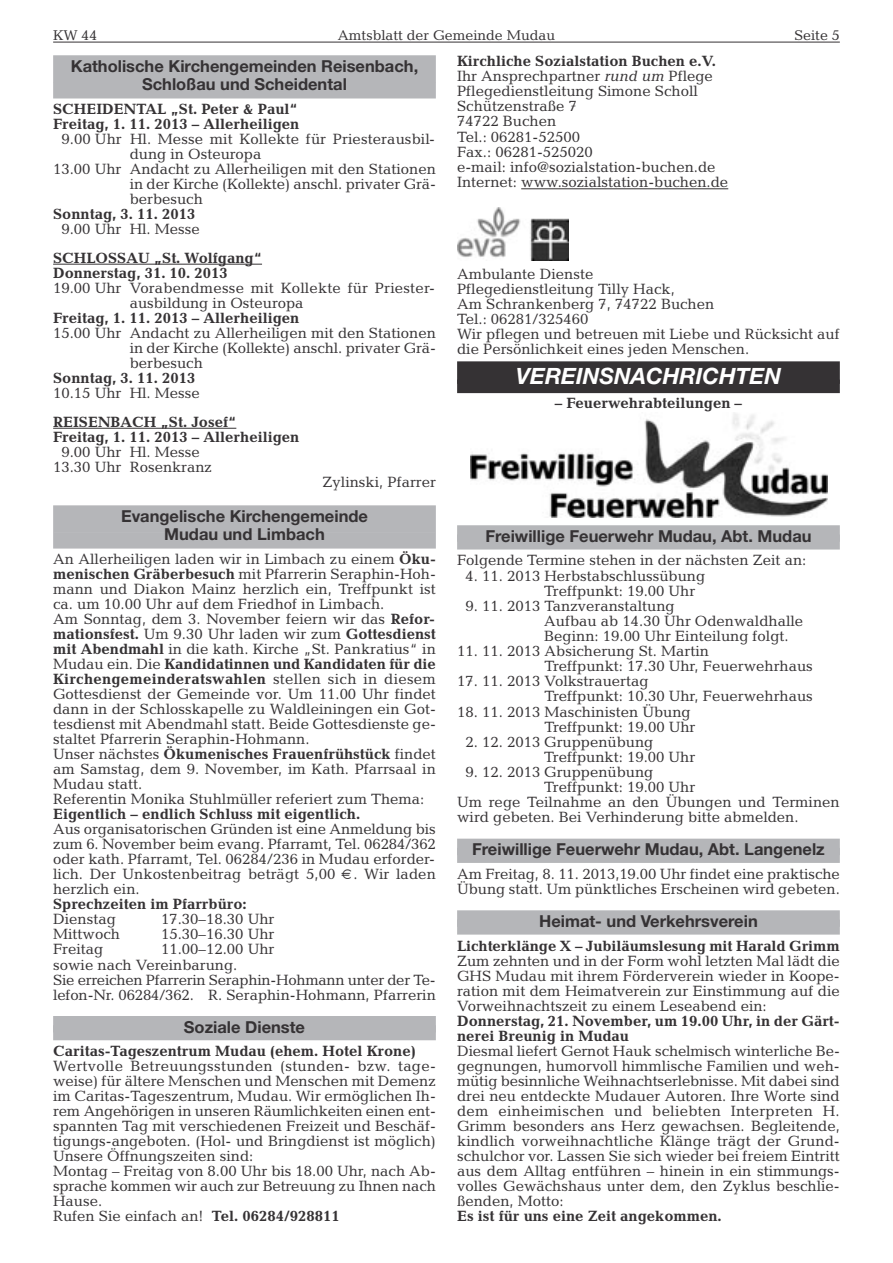
<style>
.page{position:relative;width:893px;height:1263px;background:#fff}
.page>*{position:absolute;margin:0;border:0;box-sizing:border-box;transform-origin:0 0}
.t1{font:italic 700 22.5px "Helvetica Neue";color:#fff}
.t2{font:700 16.5px/18px "Helvetica Neue";color:#353234;text-align:center}
.t3{font:15px/15px "Candida";color:#353234}
.t4{font:700 15px/15.1px "Candida";color:#353234}
.t5{font:14.25px "Candida";color:#353234}
.s1{font-weight:700}
.s2{font-style:italic}
</style>
<div class="page">
<div style="left:53px;top:55px;width:383px;height:27px;background:#b5b6b9"></div>
<div style="left:53px;top:82px;width:383px;height:16px;background:#b5b6b9"></div>
<hr style="left:53px;top:264px;width:209px;height:1px;background:#353234">
<hr style="left:53px;top:428px;width:183px;height:1px;background:#353234">
<div style="left:53px;top:505px;width:383px;height:27px;background:#b5b6b9"></div>
<div style="left:53px;top:532px;width:383px;height:17px;background:#b5b6b9"></div>
<div style="left:53px;top:1016px;width:383px;height:16px;background:#b5b6b9"></div>
<div style="left:53px;top:1025px;width:383px;height:15px;background:#b5b6b9"></div>
<hr style="left:521px;top:188px;width:207px;height:1px;background:#353234">
<div style="left:457px;top:361px;width:383px;height:23px;background:#353234"></div>
<div style="left:457px;top:380px;width:383px;height:13px;background:#353234"></div>
<div style="left:457px;top:525px;width:383px;height:17px;background:#b5b6b9"></div>
<div style="left:457px;top:534px;width:383px;height:15px;background:#b5b6b9"></div>
<div style="left:457px;top:839px;width:383px;height:16px;background:#b5b6b9"></div>
<div style="left:457px;top:848px;width:383px;height:15px;background:#b5b6b9"></div>
<div style="left:457px;top:910px;width:383px;height:17px;background:#b5b6b9"></div>
<div style="left:457px;top:919px;width:383px;height:15px;background:#b5b6b9"></div>
<img style="left:470px;top:413px;width:357px;height:104px">
<img style="left:457px;top:207px;width:111px;height:53px">
<hr style="left:53px;top:42px;width:787px;height:1px;background:#353234">
<p class="t5" style="left:53px;top:30px;width:46px">KW 44</p>
<p class="t5" style="left:338px;top:30px;width:219px">Amtsblatt der Gemeinde Mudau</p>
<p class="t5" style="left:794px;top:30px;width:47px">Seite 5</p>
<p class="t2" style="left:71px;top:59px;width:349px">Katholische Kirchengemeinden Reisenbach,<br>Schloßau und Scheidental</p>
<p class="t4" style="left:53px;top:103px;width:248px">SCHEIDENTAL „St. Peter &amp; Paul“<br>Freitag, 1. 11. 2013 – Allerheiligen</p>
<p class="t3" style="left:61px;top:133px;width:375px">9.00 Uhr Hl. Messe mit Kollekte für Priesterausbil-</p>
<p class="t3" style="left:130px;top:148px;width:133px">dung in Osteuropa</p>
<p class="t3" style="left:53px;top:163px;width:384px">13.00 Uhr Andacht zu Allerheiligen mit den Stationen</p>
<p class="t3" style="left:130px;top:178px;width:308px">in der Kirche (Kollekte) anschl. privater Grä-</p>
<p class="t3" style="left:130px;top:193px;width:75px">berbesuch</p>
<p class="t4" style="left:53px;top:208px;width:144px">Sonntag, 3. 11. 2013</p>
<p class="t3" style="left:61px;top:223px;width:140px">9.00 Uhr Hl. Messe</p>
<p class="t4" style="left:53px;top:252px;width:210px">SCHLOSSAU „St. Wolfgang“<br>Donnerstag, 31. 10. 2013</p>
<p class="t3" style="left:130px;top:282px;width:307px;text-indent:-77px">19.00 Uhr Vorabendmesse mit Kollekte für Priester&shy;ausbildung in Osteuropa</p>
<p class="t4" style="left:53px;top:312px;width:248px">Freitag, 1. 11. 2013 – Allerheiligen</p>
<p class="t3" style="left:130px;top:327px;width:308px;text-align:justify;text-indent:-77px">15.00 Uhr Andacht zu Allerheiligen mit den Stationen in der Kirche (Kollekte) anschl. privater Grä&shy;berbesuch</p>
<p class="t4" style="left:53px;top:372px;width:144px">Sonntag, 3. 11. 2013</p>
<p class="t3" style="left:53px;top:387px;width:148px">10.15 Uhr Hl. Messe</p>
<p class="t4" style="left:53px;top:416px;width:248px">REISENBACH „St. Josef“<br>Freitag, 1. 11. 2013 – Allerheiligen</p>
<p class="t3" style="left:53px;top:446px;width:160px;text-align:center">9.00 Uhr Hl. Messe<br>13.30 Uhr Rosenkranz</p>
<p class="t3" style="left:323px;top:476px;width:115px">Zylinski, Pfarrer</p>
<p class="t2" style="left:121px;top:509px;width:249px">Evangelische Kirchengemeinde<br>Mudau und Limbach</p>
<p class="t3" style="left:53px;top:553px;width:384px">An Allerheiligen laden wir in Limbach zu einem <span class="s1">Öku&shy;menischen Gräberbesuch</span> mit Pfarrerin Seraphin-Hoh&shy;mann und Diakon Mainz herzlich ein, Treffpunkt ist ca. um 10.00 Uhr auf dem Friedhof in Limbach.<br>Am Sonntag, dem 3. November feiern wir das <span class="s1">Refor&shy;mationsfest.</span> Um 9.30 Uhr laden wir zum <span class="s1">Gottesdienst mit Abendmahl</span> in die kath. Kirche „St. Pankratius“ in Mudau ein. Die <span class="s1">Kandidatinnen und Kandidaten für die Kirchengemeinderatswahlen</span> stellen sich in diesem Gottesdienst der Gemeinde vor. Um 11.00 Uhr findet dann in der Schlosskapelle zu Waldleiningen ein Got&shy;tesdienst mit Abendmahl statt. Beide Gottesdienste ge&shy;staltet Pfarrerin Seraphin-Hohmann.<br>Unser nächstes <span class="s1">Ökumenisches Frauenfrühstück</span> findet am Samstag, dem 9. November, im Kath. Pfarrsaal in Mudau statt.<br>Referentin Monika Stuhlmüller referiert zum Thema:</p>
<p class="t4" style="left:53px;top:808px;width:309px">Eigentlich – endlich Schluss mit eigentlich.</p>
<p class="t3" style="left:53px;top:823px;width:384px;text-align:justify">Aus organisatorischen Gründen ist eine Anmeldung bis zum 6. November beim evang. Pfarramt, Tel. 06284/362 oder kath. Pfarramt, Tel. 06284/236 in Mudau erforder&shy;lich. Der Unkostenbeitrag beträgt 5,00 . Wir laden herzlich ein.</p>
<p class="t4" style="left:53px;top:898px;width:195px">Sprechzeiten im Pfarrbüro:</p>
<p class="t3" style="left:53px;top:913px;width:64px">Dienstag</p>
<p class="t3" style="left:161px;top:913px;width:115px">17.30–18.30 Uhr</p>
<p class="t3" style="left:53px;top:928px;width:68px">Mittwoch</p>
<p class="t3" style="left:161px;top:928px;width:115px">15.30–16.30 Uhr</p>
<p class="t3" style="left:53px;top:943px;width:52px">Freitag</p>
<p class="t3" style="left:53px;top:943px;width:384px;text-indent:108px">11.00–12.00 Uhr<br>sowie nach Vereinbarung.<br>Sie erreichen Pfarrerin Seraphin-Hohmann unter der Te&shy;lefon-Nr. 06284/362. R. Seraphin-Hohmann, Pfarrerin</p>
<p class="t2" style="left:184px;top:1019px;width:123px">Soziale Dienste</p>
<p class="t4" style="left:53px;top:1045px;width:364px">Caritas-Tageszentrum Mudau (ehem. Hotel Krone)</p>
<p class="t3" style="left:53px;top:1060px;width:384px">Wertvolle Betreuungsstunden (stunden- bzw. tage&shy;weise) für ältere Menschen und Menschen mit Demenz im Caritas-Tageszentrum, Mudau. Wir ermöglichen Ih&shy;rem Angehörigen in unseren Räumlichkeiten einen ent&shy;spannten Tag mit verschiedenen Freizeit und Beschäf&shy;tigungs-angeboten. (Hol- und Bringdienst ist möglich)<br>Unsere Öffnungszeiten sind:<br>Montag – Freitag von 8.00 Uhr bis 18.00 Uhr, nach Ab&shy;sprache kommen wir auch zur Betreuung zu Ihnen nach Hause.<br>Rufen Sie einfach an! <span class="s1">Tel. 06284/928811</span></p>
<p class="t3" style="left:457px;top:55px;width:273px"><span class="s1">Kirchliche Sozialstation Buchen e.V.<br></span>Ihr Ansprechpartner <span class="s2">rund um</span> Pflege<br>Pflegedienstleitung Simone Scholl<br>Schützenstraße 7<br>74722 Buchen<br>Tel.: 06281-52500<br>Fax.: 06281-525020<br>e-mail: info@sozialstation-buchen.de<br>Internet: www.sozialstation-buchen.de</p>
<p class="t3" style="left:457px;top:267px;width:384px">Ambulante Dienste<br>Pflegedienstleitung Tilly Hack,<br>Am Schrankenberg 7, 74722 Buchen<br>Tel.: 06281/325460<br>Wir pflegen und betreuen mit Liebe und Rücksicht auf die Persönlichkeit eines jeden Menschen.</p>
<h1 class="t1" style="left:516px;top:368px;width:267px">VEREINSNACHRICHTEN</h1>
<p class="t4" style="left:555px;top:396px;width:189px">– Feuerwehrabteilungen –</p>
<p class="t2" style="left:485px;top:528px;width:328px">Freiwillige Feuerwehr Mudau, Abt. Mudau</p>
<p class="t3" style="left:457px;top:554px;width:351px">Folgende Termine stehen in der nächsten Zeit an:</p>
<p class="t3" style="left:544px;top:570px;width:162px;text-indent:-79px">4. 11. 2013 Herbstabschlussübung<br>Treffpunkt: 19.00 Uhr</p>
<p class="t3" style="left:544px;top:600px;width:260px;text-indent:-79px">9. 11. 2013 Tanzveranstaltung<br>Aufbau ab 14.30 Uhr Odenwaldhalle<br>Beginn: 19.00 Uhr Einteilung folgt.</p>
<p class="t3" style="left:544px;top:645px;width:270px;text-indent:-87px">11. 11. 2013 Absicherung St. Martin<br>Treffpunkt: 17.30 Uhr, Feuerwehrhaus</p>
<p class="t3" style="left:544px;top:675px;width:270px;text-indent:-87px">17. 11. 2013 Volkstrauertag<br>Treffpunkt: 10.30 Uhr, Feuerwehrhaus</p>
<p class="t3" style="left:544px;top:705px;width:152px;text-indent:-87px">18. 11. 2013 Maschinisten Übung<br>Treffpunkt: 19.00 Uhr</p>
<p class="t3" style="left:544px;top:736px;width:152px;text-indent:-79px">2. 12. 2013 Gruppenübung<br>Treffpunkt: 19.00 Uhr</p>
<p class="t3" style="left:465px;top:766px;width:189px">9. 12. 2013 Gruppenübung</p>
<p class="t3" style="left:544px;top:781px;width:152px">Treffpunkt: 19.00 Uhr</p>
<p class="t3" style="left:457px;top:796px;width:384px">Um rege Teilnahme an den Übungen und Terminen</p>
<p class="t3" style="left:457px;top:811px;width:343px">wird gebeten. Bei Verhinderung bitte abmelden.</p>
<p class="t2" style="left:472px;top:842px;width:354px">Freiwillige Feuerwehr Mudau, Abt. Langenelz</p>
<p class="t3" style="left:457px;top:868px;width:384px">Am Freitag, 8. 11. 2013,19.00 Uhr findet eine praktische<br>Übung statt. Um pünktliches Erscheinen wird gebeten.</p>
<p class="t2" style="left:539px;top:913px;width:220px">Heimat- und Verkehrsverein</p>
<p class="t4" style="left:457px;top:939px;width:384px">Lichterklänge X – Jubiläumslesung mit Harald Grimm</p>
<p class="t3" style="left:457px;top:955px;width:384px;text-align:justify">Zum zehnten und in der Form wohl letzten Mal lädt die GHS Mudau mit ihrem Förderverein wieder in Koope&shy;ration mit dem Heimatverein zur Einstimmung auf die Vorweihnachtszeit zu einem Leseabend ein:</p>
<p class="t4" style="left:457px;top:1015px;width:384px">Donnerstag, 21. November, um 19.00 Uhr, in der Gärt&shy;nerei Breunig in Mudau</p>
<p class="t3" style="left:457px;top:1045px;width:384px;text-align:justify">Diesmal liefert Gernot Hauk schelmisch winterliche Be&shy;gegnungen, humorvoll himmlische Familien und weh&shy;mütig besinnliche Weihnachtserlebnisse. Mit dabei sind drei neu entdeckte Mudauer Autoren. Ihre Worte sind dem einheimischen und beliebten Interpreten H.<br>Grimm besonders ans Herz gewachsen. Begleitende, kindlich vorweihnachtliche Klänge trägt der Grund&shy;schulchor vor. Lassen Sie sich wieder bei freiem Eintritt aus dem Alltag entführen – hinein in ein stimmungs&shy;volles Gewächshaus unter dem, den Zyklus beschlie&shy;ßenden, Motto:</p>
<p class="t4" style="left:457px;top:1210px;width:266px">Es ist für uns eine Zeit angekommen.</p>
</div>
